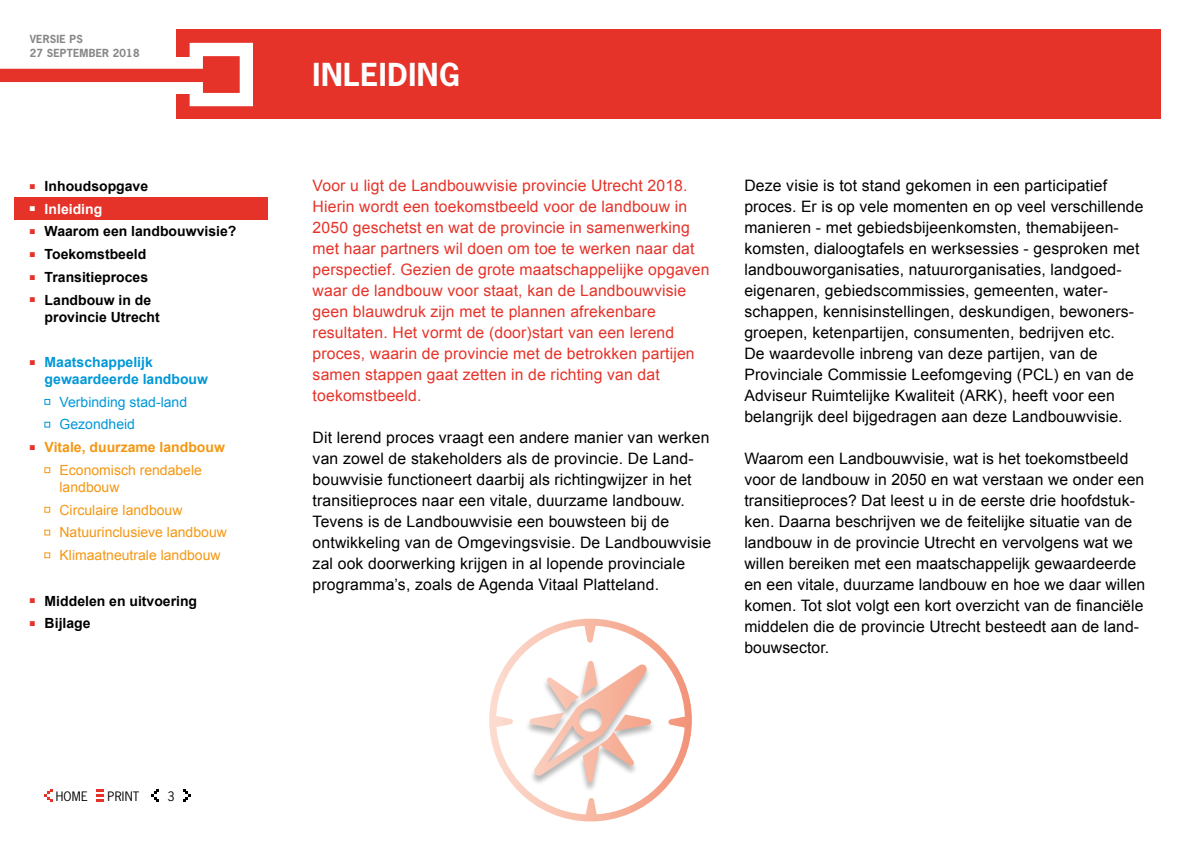
<style>
.page{position:relative;width:1191px;height:844px;background:#fff}
.page>*{position:absolute;margin:0;border:0;box-sizing:border-box;transform-origin:0 0}
.t1{font:700 29.75px "News Gothic";letter-spacing:.02em;color:#fff}
.t2{font:15.75px/21px "Arial";letter-spacing:.01em;color:#000}
.t3{font:15.75px/21px "Arial";letter-spacing:.01em;color:#e63329}
.t4{font:700 14px/16.8px "Arial";color:#000}
.t5{font:14px/22.8px "Arial";color:#f49712}
.t6{font:700 14px/22.8px "Arial";color:#f49712;text-align:center}
.t7{font:700 14px/16.8px "Arial";color:#0098d8}
.t8{font:14px/22.8px "Arial";color:#0098d8}
.t9{font:700 14px "Arial";color:#fff}
.t10{font:12.25px "News Gothic";letter-spacing:.02em;color:#000}
.t11{font:700 10.5px/14px "News Gothic";letter-spacing:.02em;color:#878787}
.s1{font-weight:400}
</style>
<div class="page">
<div style="left:177px;top:30px;width:984px;height:89px;background:#e63329"></div>
<div style="left:190px;top:43px;width:63px;height:63px;background:#e63329;border:13px solid #fff"></div>
<div style="left:157px;top:57px;width:39px;height:37px;background:#fff"></div>
<div style="left:0;top:69px;width:222px;height:13px;background:#e63329"></div>
<div style="left:15px;top:197px;width:253px;height:23px;background:#e63329"></div>
<svg style="left:152px;top:789px;width:7px;height:12px"></svg>
<svg style="left:45px;top:789px;width:7px;height:12px"></svg>
<svg style="left:183px;top:789px;width:8px;height:12px"></svg>
<svg style="left:96px;top:789px;width:8px;height:12px"></svg>
<svg style="left:44px;top:399px;width:6px;height:5px"></svg>
<svg style="left:44px;top:421px;width:6px;height:6px"></svg>
<svg style="left:44px;top:467px;width:6px;height:6px"></svg>
<svg style="left:44px;top:507px;width:6px;height:5px"></svg>
<svg style="left:44px;top:529px;width:6px;height:6px"></svg>
<svg style="left:44px;top:552px;width:6px;height:6px"></svg>
<svg style="left:489px;top:618px;width:203px;height:203px"></svg>
<p class="t11" style="left:30px;top:32px;width:111px">VERSIE PS<br>27 SEPTEMBER 2018</p>
<p class="t4" style="left:30px;top:178px;width:120px"><sup>■</sup> Inhoudsopgave</p>
<p class="t9" style="left:30px;top:199px;width:74px">■ Inleiding</p>
<p class="t4" style="left:30px;top:223px;width:208px"><sup>■</sup> Waarom een landbouwvisie?</p>
<p class="t4" style="left:30px;top:246px;width:118px"><sup>■</sup> Toekomstbeeld</p>
<p class="t4" style="left:30px;top:269px;width:120px"><sup>■</sup> Transitieproces</p>
<p class="t4" style="left:45px;top:292px;width:117px;text-indent:-15px"><sup>■</sup> Landbouw in de provincie Utrecht</p>
<p class="t7" style="left:45px;top:354px;width:165px;text-indent:-15px"><sup>■</sup> Maatschappelijk gewaardeerde landbouw</p>
<p class="t8" style="left:60px;top:390px;width:129px">Verbinding stad-land<br>Gezondheid</p>
<p class="t6" style="left:30px;top:436px;width:197px"><sup>■</sup> Vitale, duurzame landbouw<br><span class="s1">Economisch rendabele</span></p>
<p class="t5" style="left:60px;top:475px;width:169px">landbouw<br>Circulaire landbouw<br>Natuurinclusieve landbouw<br>Klimaatneutrale landbouw</p>
<p class="t4" style="left:30px;top:592px;width:169px"><sup>■</sup> Middelen en uitvoering</p>
<p class="t4" style="left:30px;top:615px;width:62px"><sup>■</sup> Bijlage</p>
<p class="t10" style="left:56px;top:787px;width:34px">HOME</p>
<p class="t10" style="left:108px;top:787px;width:33px">PRINT</p>
<p class="t10" style="left:168px;top:787px;width:9px">3</p>
<h1 class="t1" style="left:313px;top:55px;width:148px">INLEIDING</h1>
<p class="t3" style="left:313px;top:175px;width:398px">Voor u ligt de Landbouwvisie provincie Utrecht 2018.<br>Hierin wordt een toekomstbeeld voor de landbouw in 2050 geschetst en wat de provincie in samenwerking met haar partners wil doen om toe te werken naar dat perspectief. Gezien de grote maatschappelijke opgaven waar de landbouw voor staat, kan de Landbouwvisie geen blauwdruk zijn met te plannen afrekenbare resultaten. Het vormt de (door)start van een lerend proces, waarin de provincie met de betrokken partijen samen stappen gaat zetten in de richting van dat toekomstbeeld.</p>
<p class="t2" style="left:313px;top:427px;width:400px">Dit lerend proces vraagt een andere manier van werken van zowel de stakeholders als de provincie. De Land&shy;bouwvisie functioneert daarbij als richtingwijzer in het transitieproces naar een vitale, duurzame landbouw.<br>Tevens is de Landbouwvisie een bouwsteen bij de ontwikkeling van de Omgevingsvisie. De Landbouwvisie zal ook doorwerking krijgen in al lopende provinciale programma’s, zoals de Agenda Vitaal Platteland.</p>
<p class="t2" style="left:744px;top:175px;width:401px">Deze visie is tot stand gekomen in een participatief proces. Er is op vele momenten en op veel verschillende manieren - met gebiedsbijeenkomsten, themabijeen&shy;komsten, dialoogtafels en werksessies - gesproken met landbouworganisaties, natuurorganisaties, landgoed&shy;eigenaren, gebiedscommissies, gemeenten, water&shy;schappen, kennisinstellingen, deskundigen, bewoners&shy;groepen, ketenpartijen, consumenten, bedrijven etc.<br>De waardevolle inbreng van deze partijen, van de Provinciale Commissie Leefomgeving (PCL) en van de Adviseur Ruimtelijke Kwaliteit (ARK), heeft voor een belangrijk deel bijgedragen aan deze Landbouwvisie.</p>
<p class="t2" style="left:744px;top:448px;width:402px">Waarom een Landbouwvisie, wat is het toekomstbeeld voor de landbouw in 2050 en wat verstaan we onder een transitieproces? Dat leest u in de eerste drie hoofdstuk&shy;ken. Daarna beschrijven we de feitelijke situatie van de landbouw in de provincie Utrecht en vervolgens wat we willen bereiken met een maatschappelijk gewaardeerde en een vitale, duurzame landbouw en hoe we daar willen komen. Tot slot volgt een kort overzicht van de financiële middelen die de provincie Utrecht besteedt aan de land&shy;bouwsector.</p>
</div>
